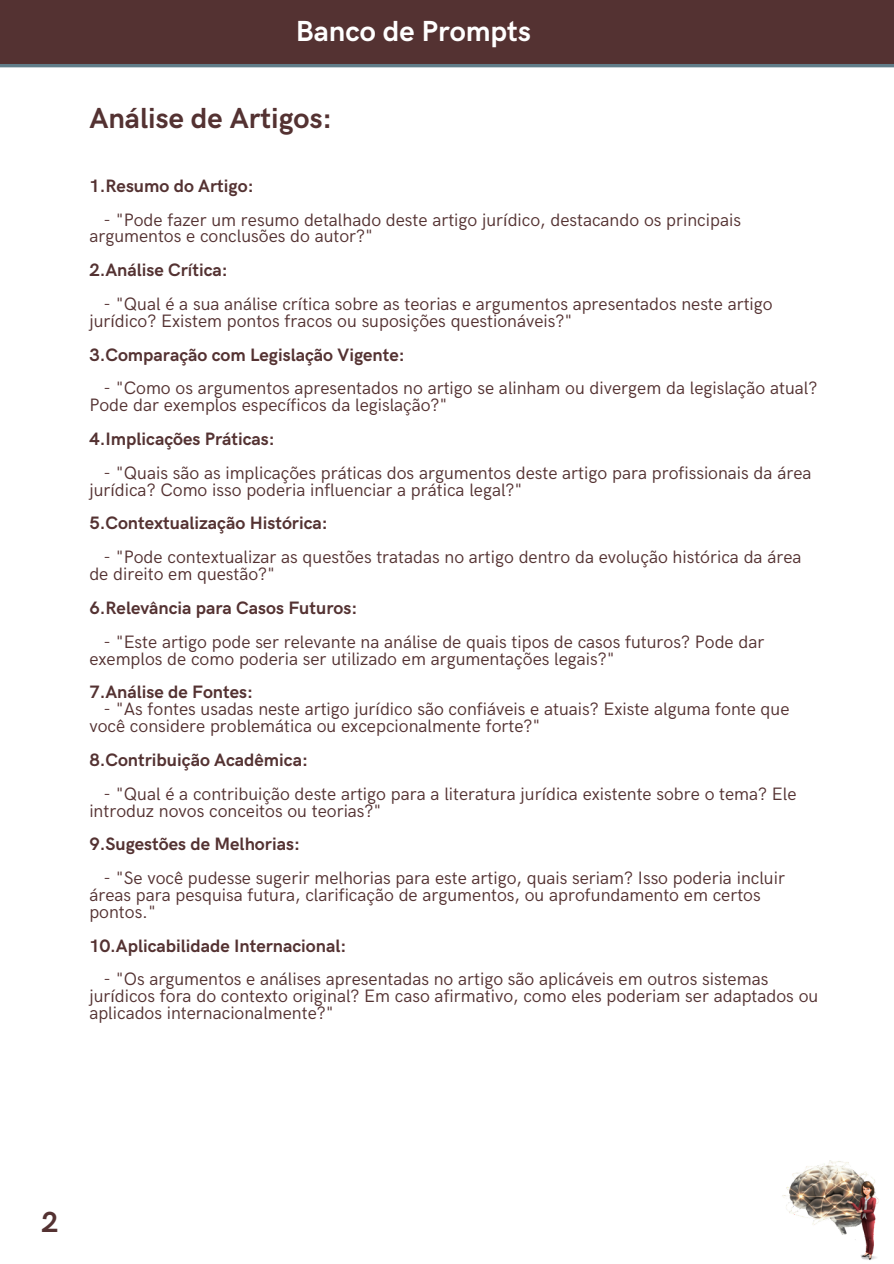
<style>
.page{position:relative;width:894px;height:1264px;background:#fff}
.page>*{position:absolute;margin:0;border:0;box-sizing:border-box;transform-origin:0 0}
.t1{font:700 29.1px "HK Grotesk";color:#543232}
.t2{font:700 29.1px "HK Grotesk";color:#fff}
.t3{font:18px/16.8px "HK Grotesk";color:#543232}
.t4{font:700 18px "HK Grotesk";color:#543232}
</style>
<div class="page">
<div style="left:0;top:0;width:893px;height:65px;background:#543232"></div>
<hr style="left:0;top:64px;width:893px;height:3px;background:#617d89">
<img style="left:782px;top:1160px;width:97px;height:100px">
<p class="t2" style="left:295px;top:15px;width:237px">Banco de Prompts</p>
<p class="t1" style="left:89px;top:101px;width:244px">Análise de Artigos:</p>
<h1 class="t4" style="left:89px;top:176px;width:166px">1.Resumo do Artigo:</h1>
<h1 class="t3" style="left:89px;top:212px;width:653px;text-indent:14px">- "Pode fazer um resumo detalhado deste artigo jurídico, destacando os principais argumentos e conclusões do autor?"</h1>
<h2 class="t4" style="left:89px;top:260px;width:140px">2.Análise Crítica:</h2>
<p class="t3" style="left:89px;top:296px;width:684px;text-indent:14px">- "Qual é a sua análise crítica sobre as teorias e argumentos apresentados neste artigo jurídico? Existem pontos fracos ou suposições questionáveis?"</p>
<h2 class="t4" style="left:89px;top:344px;width:317px">3.Comparação com Legislação Vigente:</h2>
<p class="t3" style="left:89px;top:380px;width:729px;text-indent:14px">- "Como os argumentos apresentados no artigo se alinham ou divergem da legislação atual?<br>Pode dar exemplos específicos da legislação?"</p>
<h2 class="t4" style="left:89px;top:429px;width:187px">4.Implicações Práticas:</h2>
<p class="t3" style="left:89px;top:465px;width:723px;text-indent:14px">- "Quais são as implicações práticas dos argumentos deste artigo para profissionais da área jurídica? Como isso poderia influenciar a prática legal?"</p>
<h2 class="t4" style="left:89px;top:513px;width:240px">5.Contextualização Histórica:</h2>
<p class="t3" style="left:89px;top:549px;width:713px;text-indent:14px">- "Pode contextualizar as questões tratadas no artigo dentro da evolução histórica da área de direito em questão?"</p>
<h2 class="t4" style="left:89px;top:597px;width:269px">6.Relevância para Casos Futuros:</h2>
<p class="t3" style="left:89px;top:634px;width:676px;text-indent:14px">- "Este artigo pode ser relevante na análise de quais tipos de casos futuros? Pode dar exemplos de como poderia ser utilizado em argumentações legais?"</p>
<h2 class="t4" style="left:89px;top:682px;width:165px">7.Análise de Fontes:</h2>
<p class="t3" style="left:89px;top:701px;width:701px;text-indent:14px">- "As fontes usadas neste artigo jurídico são confiáveis e atuais? Existe alguma fonte que você considere problemática ou excepcionalmente forte?"</p>
<p class="t4" style="left:89px;top:749px;width:220px">8.Contribuição Acadêmica:</p>
<p class="t3" style="left:89px;top:785px;width:708px;text-indent:14px">- "Qual é a contribuição deste artigo para a literatura jurídica existente sobre o tema? Ele introduz novos conceitos ou teorias?"</p>
<h2 class="t4" style="left:89px;top:834px;width:212px">9.Sugestões de Melhorias:</h2>
<p class="t3" style="left:89px;top:870px;width:697px;text-indent:14px">- "Se você pudesse sugerir melhorias para este artigo, quais seriam? Isso poderia incluir áreas para pesquisa futura, clarificação de argumentos, ou aprofundamento em certos pontos."</p>
<h2 class="t4" style="left:89px;top:935px;width:258px">10.Aplicabilidade Internacional:</h2>
<p class="t3" style="left:89px;top:971px;width:730px;text-indent:14px">- "Os argumentos e análises apresentadas no artigo são aplicáveis em outros sistemas jurídicos fora do contexto original? Em caso afirmativo, como eles poderiam ser adaptados ou aplicados internacionalmente?"</p>
<p class="t1" style="left:41px;top:1206px;width:18px">2</p>
</div>
